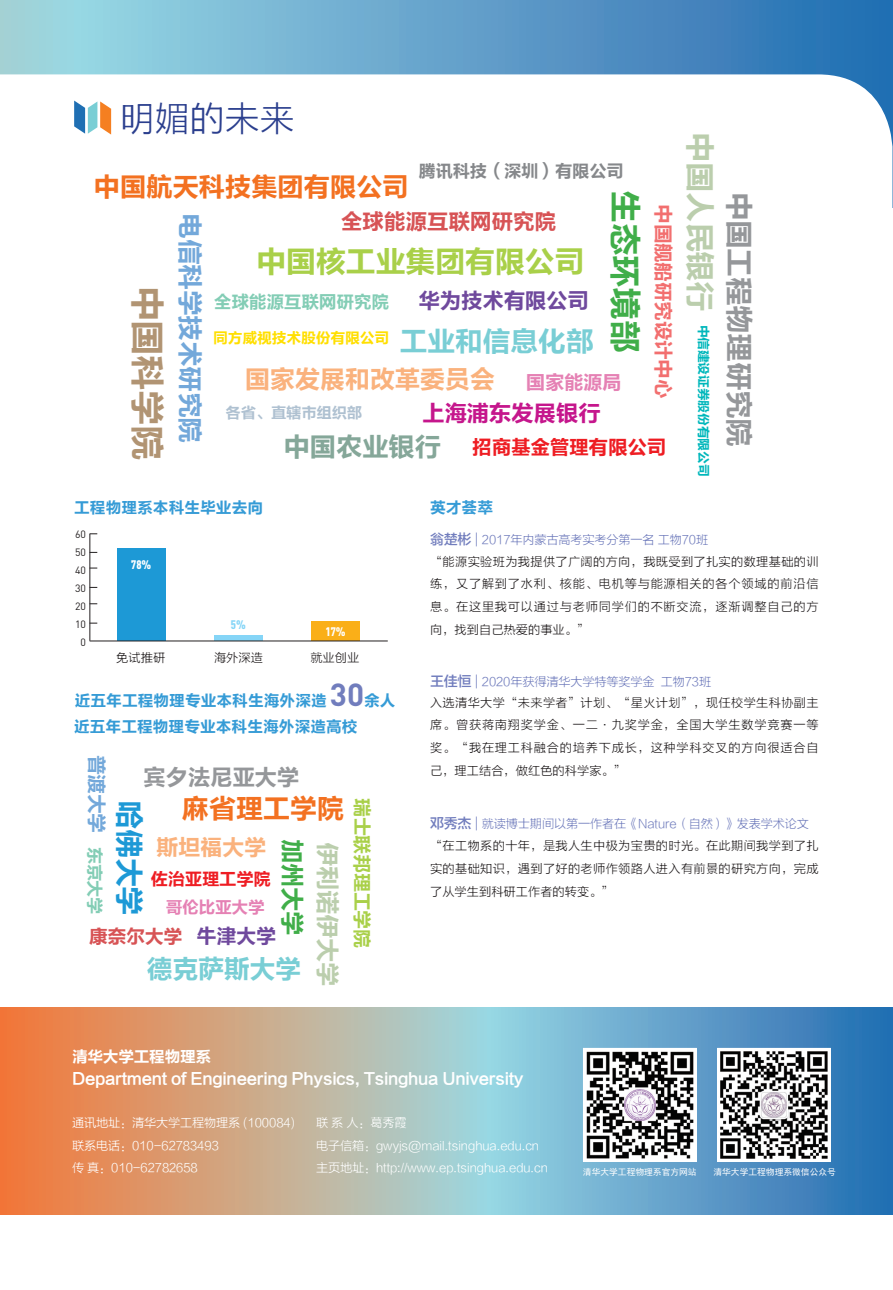
<style>
.page{position:relative;width:893px;height:1290px;background:#fff}
.page>*{position:absolute;margin:0;border:0;box-sizing:border-box;transform-origin:0 0}
.t1{font:35.52px "FZLTCHJW GB1 0";letter-spacing:-.02em;color:#b19473}
.t2{font:35px "FZLTXHK";color:#2b3f8e}
.t3{font:32.9px "FZLTCHJW GB1 0";letter-spacing:-.02em;color:#40ae49}
.t4{font:30.45px "FZLTCHJW GB1 0";letter-spacing:-.02em;color:#a9d049}
.t5{font:30.45px "FZLTCHJW GB1 0";letter-spacing:-.02em;color:#bbcead}
.t6{font:29.4px "FZLTCHJW GB1 0";color:#1d99d6}
.t7{font:28.88px "FZLTCHJW GB1 0";letter-spacing:-.02em;color:#95979a}
.t8{font:28.35px "FZLTCHJW GB1 0";letter-spacing:-.02em;color:#79ced5}
.t9{font:27.65px "FZLTCHJW GB1 0";letter-spacing:-.02em;color:#f37121}
.t10{font:26.78px "FZLTCHJW GB1 0";letter-spacing:-.02em;color:#f37121}
.t11{font:26.78px "FZLTCHJW GB1 0";letter-spacing:-.02em;color:#85a799}
.t12{font:26.25px "FZLTCHJW GB1 0";letter-spacing:-.02em;color:#79ced5}
.t13{font:26.07px "FZLTCHJW GB1 0";letter-spacing:-.02em;color:#73a8da}
.t14{font:25.55px "FZLTCHJW GB1 0";letter-spacing:-.02em;color:#fab27d}
.t15{font:24.5px "FZLTCHJW GB1 0";letter-spacing:-.02em;color:#bbcead}
.t16{font:24.5px "FZLTCHJW GB1 0";color:#40ae49}
.t17{font:22.75px "FZLTCHJW GB1 0";letter-spacing:-.02em;color:#c5168c}
.t18{font:22.75px "FZLTCHJW GB1 0";letter-spacing:-.02em;color:#95979a}
.t19{font:22.4px "FZLTCHJW GB1 0";letter-spacing:-.02em;color:#fab27d}
.t20{font:22.05px "FZLTCHJW GB1 0";letter-spacing:-.02em;color:#d75355}
.t21{font:21.7px "FZLTCHJW GB1 0";letter-spacing:-.02em;color:#6f499d}
.t22{font:20.3px "FZLTCHJW GB1 0";color:#6f499d}
.t23{font:19.95px "FZLTCHJW GB1 0";color:#73a8da}
.t24{font:19.78px "FZLTCHJW GB1 0";letter-spacing:-.02em;color:#f26f6f}
.t25{font:19.78px "FZLTCHJW GB1 0";letter-spacing:-.02em;color:#ee1d23}
.t26{font:19.43px "FZLTCHJW GB1 0";letter-spacing:-.02em;color:#e581b4}
.t27{font:19.07px "FZLTCHJW GB1 0";letter-spacing:-.02em;color:#a9d049}
.t28{font:19.07px "FZLTCHJW GB1 0";letter-spacing:-.02em;color:#d75355}
.t29{font:17.85px "FZLTCHJW GB1 0";letter-spacing:-.02em;color:#83cdb5}
.t30{font:17.5px "FZLTCHJW GB1 0";letter-spacing:-.02em;color:#86888b}
.t31{font:17.5px "FZLTCHJW GB1 0";letter-spacing:-.02em;color:#ee1d23}
.t32{font:17.32px "FZLTCHJW GB1 0";color:#83cdb5}
.t33{font:16.8px "FZLTCHJW GB1 0";letter-spacing:-.02em;color:#e581b4}
._00{font:15.75px "FZLTCHJW GB1 0";color:#359bd6}
.t34{font:15.75px "FZLTZHK GBK1 0";letter-spacing:-.02em;color:#fff}
.t35{font:15.75px "FZLTCHJW GB1 0";letter-spacing:-.02em;color:#fff}
.t36{font:15.4px "FZLTCHJW GB1 0";letter-spacing:-.02em;color:#afc1d1}
.t37{font:14.88px "FZLTCHJW GB1 0";letter-spacing:-.02em;color:#ffdf01}
.t38{font:12.95px "FZLTCHJW GB1 0";letter-spacing:-.02em;color:#00b7bb}
.t39{font:12.25px/22.8px "FZLTXHK";letter-spacing:.025em;color:#231f20;text-align:justify}
.t40{font:12.25px "FZLTXHK";letter-spacing:-.02em;color:#fff}
.t41{font:12.25px "FZLTXHK";letter-spacing:-.02em;color:#717dbd}
.t42{font:900 12.25px "DIN Cond";color:#fff}
.t43{font:900 12.25px "DIN Cond";color:#85d5f7}
.t44{font:10.5px "DIN Pro";color:#231f20}
.t45{font:8.75px "Sim Hei";color:#fff}
.s1{font-family:"FZLTZHK GBK1 0";font-size:14px}
.s2{font-size:14px}
.s3{font-family:"DIN";font-weight:700;font-size:31.5px;color:#717dbd}
</style>
<div class="page">
<div style="left:0;top:0;width:893px;height:208px;background:linear-gradient(to right,#a4dce4,#246bb2)"></div>
<svg style="left:0;top:74px;width:892px;height:134px"></svg>
<svg style="left:0;top:1007px;width:893px;height:207px;background:#a5a6a2"></svg>
<img style="left:585px;top:1050px;width:110px;height:109px">
<img style="left:719px;top:1050px;width:110px;height:109px">
<div style="left:311px;top:622px;width:49px;height:19px;background:#faaf18"></div>
<div style="left:117px;top:548px;width:49px;height:93px;background:#1d99d6"></div>
<div style="left:214px;top:636px;width:49px;height:5px;background:#85d5f7"></div>
<hr style="left:90px;top:534px;width:1px;height:107px;background:#231f20">
<hr style="left:90px;top:641px;width:298px;height:1px;background:#231f20">
<svg style="left:74px;top:101px;width:37px;height:34px"></svg>
<p class="t2" style="left:120px;top:100px;width:177px">明媚的未来</p>
<p class="t30" style="left:419px;top:161px;width:207px">腾讯科技（深圳）有限公司</p>
<p class="t10" style="left:94px;top:172px;width:317px">中国航天科技集团有限公司</p>
<p class="t3" style="left:643px;top:190px;width:164px;rotate:90deg">生态环境部</p>
<p class="t24" style="left:674px;top:204px;width:196px;rotate:90deg">中国舰船研究设计中心</p>
<p class="t20" style="left:341px;top:209px;width:217px">全球能源互联网研究院</p>
<p class="t13" style="left:205px;top:213px;width:231px;rotate:90deg">电信科学技术研究院</p>
<p class="t4" style="left:256px;top:245px;width:330px">中国核工业集团有限公司</p>
<p class="t21" style="left:419px;top:289px;width:172px">华为技术有限公司</p>
<p class="t1" style="left:167px;top:285px;width:176px;rotate:90deg">中国科学院</p>
<p class="t29" style="left:214px;top:292px;width:177px">全球能源互联网研究院</p>
<p class="t8" style="left:399px;top:325px;width:196px">工业和信息化部</p>
<p class="t37" style="left:213px;top:330px;width:178px">同方威视技术股份有限公司</p>
<p class="t14" style="left:245px;top:365px;width:252px">国家发展和改革委员会</p>
<p class="t26" style="left:526px;top:371px;width:97px">国家能源局</p>
<p class="t17" style="left:422px;top:400px;width:180px">上海浦东发展银行</p>
<p class="t36" style="left:226px;top:404px;width:138px">各省、直辖市组织部</p>
<p class="t11" style="left:283px;top:432px;width:159px">中国农业银行</p>
<p class="t25" style="left:472px;top:436px;width:196px">招商基金管理有限公司</p>
<p class="_00" style="left:74px;top:499px;width:190px">工程物理系本科生毕业去向</p>
<p class="_00" style="left:430px;top:499px;width:64px">英才荟萃</p>
<p class="t5" style="left:717px;top:132px;width:181px;rotate:90deg">中国人民银行</p>
<p class="t38" style="left:711px;top:324px;width:154px;rotate:90deg">中信建设证券股份有限公司</p>
<p class="t44" style="left:75px;top:527px;width:12px">60</p>
<p class="t41" style="left:430px;top:533px;width:280px"><span class="s1">翁楚彬</span> <span class="s2">|</span> 2017年内蒙古高考实考分第一名 工物70班</p>
<p class="t7" style="left:755px;top:192px;width:257px;rotate:90deg">中国工程物理研究院</p>
<p class="t44" style="left:75px;top:545px;width:12px">50</p>
<p class="t44" style="left:75px;top:563px;width:12px">40</p>
<p class="t44" style="left:75px;top:581px;width:12px">30</p>
<p class="t44" style="left:75px;top:599px;width:12px">20</p>
<p class="t44" style="left:75px;top:617px;width:12px">10</p>
<p class="t44" style="left:81px;top:635px;width:7px">0</p>
<p class="t42" style="left:131px;top:557px;width:22px">78%</p>
<p class="t43" style="left:231px;top:617px;width:16px">5%</p>
<p class="t42" style="left:325px;top:623px;width:22px">17%</p>
<p class="t39" style="left:116px;top:646px;width:50px">免试推研</p>
<p class="t39" style="left:214px;top:646px;width:50px">海外深造</p>
<p class="t39" style="left:310px;top:646px;width:50px">就业创业</p>
<p class="_00" style="left:75px;top:692px;width:322px">近五年工程物理专业本科生海外深造 <span class="s3">30</span>余人</p>
<p class="_00" style="left:74px;top:718px;width:285px">近五年工程物理专业本科生海外深造高校</p>
<p class="t23" style="left:108px;top:755px;width:80px;rotate:90deg">普渡大学</p>
<p class="t18" style="left:143px;top:764px;width:158px">宾夕法尼亚大学</p>
<p class="t9" style="left:182px;top:794px;width:164px">麻省理工学院</p>
<p class="t6" style="left:145px;top:800px;width:118px;rotate:90deg">哈佛大学</p>
<p class="t19" style="left:156px;top:834px;width:112px">斯坦福大学</p>
<p class="t16" style="left:306px;top:839px;width:98px;rotate:90deg">加州大学</p>
<p class="t15" style="left:341px;top:842px;width:146px;rotate:90deg">伊利诺伊大学</p>
<p class="t32" style="left:104px;top:846px;width:70px;rotate:90deg">东京大学</p>
<p class="t31" style="left:151px;top:869px;width:122px">佐治亚理工学院</p>
<p class="t33" style="left:166px;top:898px;width:101px">哥伦比亚大学</p>
<p class="t22" style="left:197px;top:925px;width:81px">牛津大学</p>
<p class="t28" style="left:89px;top:926px;width:96px">康奈尔大学</p>
<p class="t12" style="left:147px;top:954px;width:156px">德克萨斯大学</p>
<p class="t27" style="left:373px;top:798px;width:152px;rotate:90deg">瑞士联邦理工学院</p>
<p class="t39" style="left:430px;top:550px;width:390px">“能源实验班为我提供了广阔的方向，我既受到了扎实的数理基础的训练，又了解到了水利、核能、电机等与能源相关的各个领域的前沿信息。在这里我可以通过与老师同学们的不断交流，逐渐调整自己的方向，找到自己热爱的事业。”</p>
<p class="t41" style="left:430px;top:675px;width:283px"><span class="s1">王佳恒</span> <span class="s2">|</span> 2020年获得清华大学特等奖学金 工物73班</p>
<p class="t39" style="left:430px;top:691px;width:390px">入选清华大学“未来学者”计划、“星火计划”，现任校学生科协副主席。曾获蒋南翔奖学金、一二·九奖学金，全国大学生数学竞赛一等奖。“我在理工科融合的培养下成长，这种学科交叉的方向很适合自己，理工结合，做红色的科学家。”</p>
<p class="t41" style="left:430px;top:817px;width:380px"><span class="s1">邓秀杰</span> <span class="s2">|</span> 就读博士期间以第一作者在《Nature（自然）》发表学术论文</p>
<p class="t39" style="left:430px;top:834px;width:390px">“在工物系的十年，是我人生中极为宝贵的时光。在此期间我学到了扎实的基础知识，遇到了好的老师作领路人进入有前景的研究方向，完成了从学生到科研工作者的转变。”</p>
<p class="t35" style="left:72px;top:1047px;width:141px">清华大学工程物理系</p>
<p class="t34" style="left:72px;top:1070px;width:453px">Department of Engineering Physics, Tsinghua University</p>
<p class="t40" style="left:72px;top:1116px;width:225px">通讯地址：清华大学工程物理系 (100084)</p>
<p class="t40" style="left:72px;top:1138px;width:148px">联系电话：010-62783493</p>
<p class="t40" style="left:72px;top:1161px;width:128px">传 真：010-62782658</p>
<p class="t45" style="left:583px;top:1167px;width:115px">清华大学工程物理系官方网站</p>
<p class="t45" style="left:713px;top:1167px;width:124px">清华大学工程物理系微信公众号</p>
<p class="t40" style="left:316px;top:1116px;width:92px">联 系 人：葛秀霞</p>
<p class="t40" style="left:316px;top:1138px;width:225px">电子信箱：gwyjs@mail.tsinghua.edu.cn</p>
<p class="t40" style="left:316px;top:1161px;width:234px">主页地址：http://www.ep.tsinghua.edu.cn</p>
</div>
